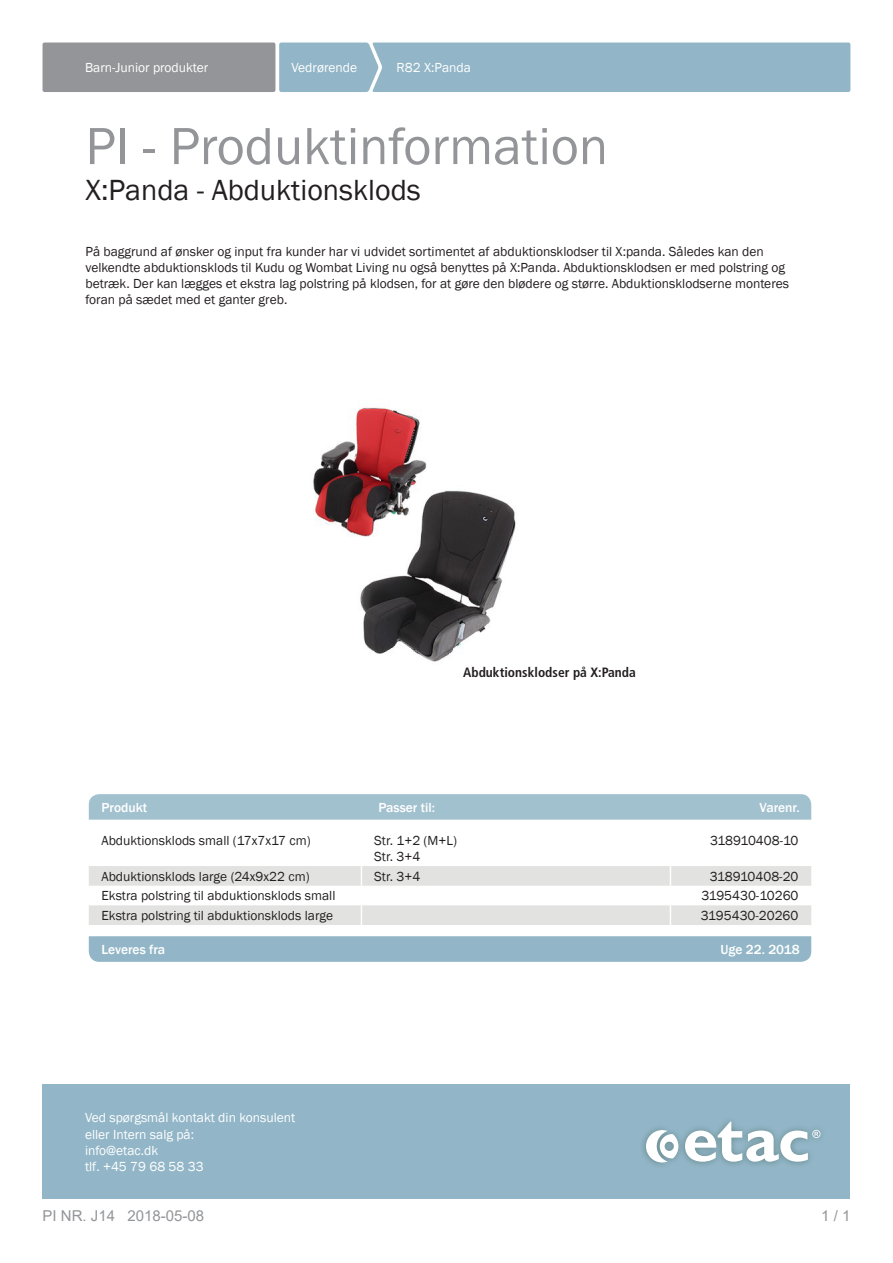
<style>
.page{position:relative;width:893px;height:1263px;background:#fff}
.page>*{position:absolute;margin:0;border:0;box-sizing:border-box;transform-origin:0 0}
.t1{font:54px "Franklin Gothic";color:#939598}
.t2{font:30px "Franklin Gothic";color:#231f20}
.t3{font:15px "Arial";color:#939598}
.t4{font:13.5px/16.2px "Franklin Gothic";color:#231f20}
.t5{font:13.5px/16.2px "Franklin Gothic";color:#fff}
.t6{font:500 13.5px "Franklin Gothic";color:#fff}
.t7{font:700 condensed 13.5px "Frutiger LT Pro";color:#231f20}
</style>
<div class="page">
<div style="left:43px;top:43px;width:232px;height:49px;background:#939598;border-radius:2px"></div>
<div style="left:279px;top:43px;width:571px;height:49px;background:#92b6c7"></div>
<div style="left:43px;top:1084px;width:807px;height:115px;background:#92b6c7"></div>
<svg style="left:89px;top:794px;width:722px;height:26px;background:#a3c2d0"></svg>
<svg style="left:89px;top:866px;width:722px;height:59px"></svg>
<svg style="left:89px;top:936px;width:722px;height:26px;background:#93b7c7"></svg>
<img style="left:313px;top:407px;width:203px;height:255px">
<div style="left:639px;top:1115px;width:188px;height:54px;background:#23432e;opacity:.4"></div>
<svg style="left:685px;top:1122px;width:135px;height:40px"></svg>
<svg style="left:646px;top:1130px;width:32px;height:32px"></svg>
<p class="t5" style="left:85px;top:60px;width:125px">Barn-Junior produkter</p>
<p class="t5" style="left:292px;top:60px;width:67px">Vedrørende</p>
<p class="t5" style="left:397px;top:60px;width:76px">R82 X:Panda</p>
<p class="t1" style="left:85px;top:113px;width:524px">PI - Produktinformation</p>
<p class="t2" style="left:85px;top:171px;width:337px">X:Panda - Abduktionsklods</p>
<p class="t4" style="left:85px;top:244px;width:705px">På baggrund af ønsker og input fra kunder har vi udvidet sortimentet af abduktionsklodser til X:panda. Således kan den velkendte abduktionsklods til Kudu og Wombat Living nu også benyttes på X:Panda. Abduktionsklodsen er med polstring og betræk. Der kan lægges et ekstra lag polstring på klodsen, for at gøre den blødere og større. Abduktionsklodserne monteres foran på sædet med et ganter greb.</p>
<p class="t7" style="left:463px;top:664px;width:174px">Abduktionsklodser på X:Panda</p>
<p class="t6" style="left:102px;top:799px;width:47px">Produkt</p>
<p class="t6" style="left:378px;top:799px;width:58px">Passer til:</p>
<p class="t6" style="left:759px;top:799px;width:42px">Varenr.</p>
<p class="t4" style="left:102px;top:832px;width:211px">Abduktionsklods small (17x7x17 cm)</p>
<p class="t4" style="left:374px;top:832px;width:84px">Str. 1+2 (M+L)</p>
<p class="t4" style="left:374px;top:849px;width:48px">Str. 3+4</p>
<p class="t4" style="left:710px;top:832px;width:90px">318910408-10</p>
<p class="t4" style="left:102px;top:868px;width:210px">Abduktionsklods large (24x9x22 cm)</p>
<p class="t4" style="left:374px;top:868px;width:48px">Str. 3+4</p>
<p class="t4" style="left:710px;top:868px;width:90px">318910408-20</p>
<p class="t4" style="left:102px;top:888px;width:235px">Ekstra polstring til abduktionsklods small</p>
<p class="t4" style="left:701px;top:888px;width:99px">3195430-10260</p>
<p class="t4" style="left:102px;top:908px;width:233px">Ekstra polstring til abduktionsklods large</p>
<p class="t4" style="left:701px;top:908px;width:99px">3195430-20260</p>
<p class="t6" style="left:102px;top:941px;width:65px">Leveres fra</p>
<p class="t6" style="left:720px;top:941px;width:81px">Uge 22. 2018</p>
<p class="t5" style="left:85px;top:1110px;width:212px">Ved spørgsmål kontakt din konsulent eller Intern salg på:<br>info@etac.dk<br>tlf. +45 79 68 58 33</p>
<p class="t3" style="left:43px;top:1205px;width:163px">PI NR. J14 2018-05-08</p>
<p class="t3" style="left:821px;top:1205px;width:31px">1 / 1</p>
</div>
